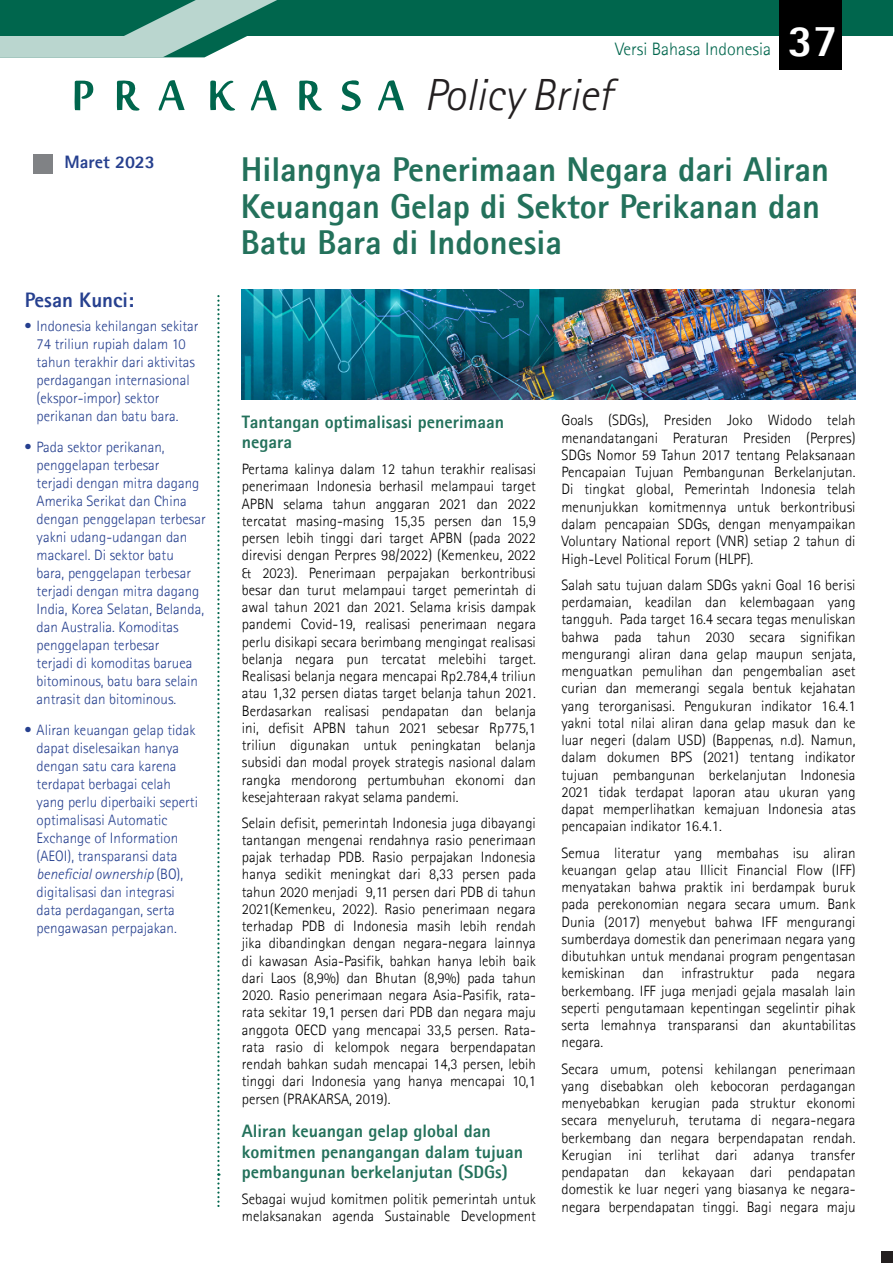
<style>
.page{position:relative;width:893px;height:1263px;background:#fff}
.page>*{position:absolute;margin:0;border:0;box-sizing:border-box;transform-origin:0 0}
.t1{font:italic 300 45px "Rotis Sans Serif Std";color:#231f20}
.t2{font:800 45px "Agfa Rotis Sans Serif";color:#fff}
.t3{font:800 34.5px/36.3px "Agfa Rotis Sans Serif";color:#23715b}
.t4{font:800 21px "Agfa Rotis Sans Serif";color:#26408f}
.Heading1{font:800 18px/20.7px "Agfa Rotis Sans Serif";color:#23715b}
.t5{font:300 18px "Agfa Rotis Sans Serif";color:#00664d}
.t6{font:800 18px "Agfa Rotis Sans Serif";color:#26408f}
.t7{font:300 15px/17.2px "Agfa Rotis Sans Serif";color:#000;text-align:justify}
.t8{font:300 15px/18px "Agfa Rotis Sans Serif";color:#26408f}
.s1{font-family:"Rotis Sans Serif Std";font-style:italic}
</style>
<div class="page">
<div style="left:277px;top:0;width:616px;height:36px;background:#00664d"></div>
<svg style="left:0;top:0;width:277px;height:57px;background:#61a090"></svg>
<div style="left:779px;top:0;width:63px;height:69px;background:#000"></div>
<svg style="left:74px;top:80px;width:330px;height:31px"></svg>
<div style="left:34px;top:154px;width:19px;height:20px;background:#808285"></div>
<svg style="left:217px;top:296px;width:3px;height:911px"></svg>
<img style="left:242px;top:289px;width:613px;height:111px">
<div style="left:882px;top:1252px;width:11px;height:11px;background:#231f20"></div>
<p class="t6" style="left:64px;top:150px;width:92px">Maret 2023</p>
<h3 class="t4" style="left:25px;top:287px;width:111px">Pesan Kunci:</h3>
<p class="t8" style="left:37px;top:317px;width:163px;text-indent:-12px">• Indonesia kehilangan sekitar<br>74 triliun rupiah dalam 10 tahun terakhir dari aktivitas perdagangan internasional (ekspor-impor) sektor perikanan dan batu bara.</p>
<p class="t8" style="left:37px;top:438px;width:171px;text-indent:-12px">• Pada sektor perikanan, penggelapan terbesar<br>terjadi dengan mitra dagang<br>Amerika Serikat dan China dengan penggelapan terbesar yakni udang-udangan dan mackarel. Di sektor batu<br>bara, penggelapan terbesar terjadi dengan mitra dagang<br>India, Korea Selatan, Belanda, dan Australia. Komoditas penggelapan terbesar<br>terjadi di komoditas baruea bitominous, batu bara selain antrasit dan bitominous.</p>
<p class="t8" style="left:37px;top:721px;width:163px;text-indent:-12px">• Aliran keuangan gelap tidak dapat diselesaikan hanya dengan satu cara karena terdapat berbagai celah yang perlu diperbaiki seperti optimalisasi Automatic<br>Exchange of Information (AEOI), transparansi data <span class="s1">beneficial ownership</span> (BO), digitalisasi dan integrasi data perdagangan, serta pengawasan perpajakan.</p>
<p class="t5" style="left:615px;top:39px;width:157px">Versi Bahasa Indonesia</p>
<p class="t1" style="left:424px;top:69px;width:190px">Policy Brief</p>
<p class="t2" style="left:788px;top:12px;width:52px">37</p>
<p class="t3" style="left:241px;top:151px;width:590px">Hilangnya Penerimaan Negara dari Aliran<br>Keuangan Gelap di Sektor Perikanan dan<br>Batu Bara di Indonesia</p>
<p class="Heading1" style="left:242px;top:411px;width:264px">Tantangan optimalisasi penerimaan negara</p>
<p class="t7" style="left:242px;top:460px;width:296px">Pertama kalinya dalam 12 tahun terakhir realisasi penerimaan Indonesia berhasil melampaui target APBN selama tahun anggaran 2021 dan 2022 tercatat masing-masing 15,35 persen dan 15,9 persen lebih tinggi dari target APBN (pada 2022 direvisi dengan Perpres 98/2022) (Kemenkeu, 2022 &amp; 2023). Penerimaan perpajakan berkontribusi besar dan turut melampaui target pemerintah di awal tahun 2021 dan 2021. Selama krisis dampak pandemi Covid-19, realisasi penerimaan negara perlu disikapi secara berimbang mengingat realisasi belanja negara pun tercatat melebihi target.<br>Realisasi belanja negara mencapai Rp2.784,4 triliun atau 1,32 persen diatas target belanja tahun 2021.<br>Berdasarkan realisasi pendapatan dan belanja ini, defisit APBN tahun 2021 sebesar Rp775,1 triliun digunakan untuk peningkatan belanja subsidi dan modal proyek strategis nasional dalam rangka mendorong pertumbuhan ekonomi dan kesejahteraan rakyat selama pandemi.</p>
<p class="t7" style="left:242px;top:814px;width:296px">Selain defisit, pemerintah Indonesia juga dibayangi tantangan mengenai rendahnya rasio penerimaan pajak terhadap PDB. Rasio perpajakan Indonesia hanya sedikit meningkat dari 8,33 persen pada tahun 2020 menjadi 9,11 persen dari PDB di tahun 2021(Kemenkeu, 2022). Rasio penerimaan negara terhadap PDB di Indonesia masih lebih rendah jika dibandingkan dengan negara-negara lainnya di kawasan Asia-Pasifik, bahkan hanya lebih baik dari Laos (8,9%) dan Bhutan (8,9%) pada tahun 2020. Rasio penerimaan negara Asia-Pasifik, rata&shy;rata sekitar 19,1 persen dari PDB dan negara maju anggota OECD yang mencapai 33,5 persen. Rata&shy;rata rasio di kelompok negara berpendapatan rendah bahkan sudah mencapai 14,3 persen, lebih tinggi dari Indonesia yang hanya mencapai 10,1 persen (PRAKARSA, 2019).</p>
<p class="Heading1" style="left:242px;top:1120px;width:283px">Aliran keuangan gelap global dan komitmen penangangan dalam tujuan pembangunan berkelanjutan (SDGs)</p>
<p class="t7" style="left:242px;top:1190px;width:296px">Sebagai wujud komitmen politik pemerintah untuk melaksanakan agenda Sustainable Development</p>
<p class="t7" style="left:561px;top:412px;width:296px">Goals (SDGs), Presiden Joko Widodo telah menandatangani Peraturan Presiden (Perpres)<br>SDGs Nomor 59 Tahun 2017 tentang Pelaksanaan Pencapaian Tujuan Pembangunan Berkelanjutan.<br>Di tingkat global, Pemerintah Indonesia telah menunjukkan komitmennya untuk berkontribusi dalam pencapaian SDGs, dengan menyampaikan Voluntary National report (VNR) setiap 2 tahun di High-Level Political Forum (HLPF).</p>
<p class="t7" style="left:561px;top:576px;width:296px">Salah satu tujuan dalam SDGs yakni Goal 16 berisi perdamaian, keadilan dan kelembagaan yang tangguh. Pada target 16.4 secara tegas menuliskan bahwa pada tahun 2030 secara signifikan mengurangi aliran dana gelap maupun senjata, menguatkan pemulihan dan pengembalian aset curian dan memerangi segala bentuk kejahatan yang terorganisasi. Pengukuran indikator 16.4.1 yakni total nilai aliran dana gelap masuk dan ke luar negeri (dalam USD) (Bappenas, n.d). Namun, dalam dokumen BPS (2021) tentang indikator tujuan pembangunan berkelanjutan Indonesia 2021 tidak terdapat laporan atau ukuran yang dapat memperlihatkan kemajuan Indonesia atas pencapaian indikator 16.4.1.</p>
<p class="t7" style="left:561px;top:844px;width:296px">Semua literatur yang membahas isu aliran keuangan gelap atau Illicit Financial Flow (IFF) menyatakan bahwa praktik ini berdampak buruk pada perekonomian negara secara umum. Bank Dunia (2017) menyebut bahwa IFF mengurangi sumberdaya domestik dan penerimaan negara yang dibutuhkan untuk mendanai program pengentasan kemiskinan dan infrastruktur pada negara berkembang. IFF juga menjadi gejala masalah lain seperti pengutamaan kepentingan segelintir pihak serta lemahnya transparansi dan akuntabilitas negara.</p>
<p class="t7" style="left:561px;top:1060px;width:296px">Secara umum, potensi kehilangan penerimaan yang disebabkan oleh kebocoran perdagangan menyebabkan kerugian pada struktur ekonomi secara menyeluruh, terutama di negara-negara berkembang dan negara berpendapatan rendah.<br>Kerugian ini terlihat dari adanya transfer pendapatan dan kekayaan dari pendapatan domestik ke luar negeri yang biasanya ke negara&shy;negara berpendapatan tinggi. Bagi negara maju</p>
</div>
